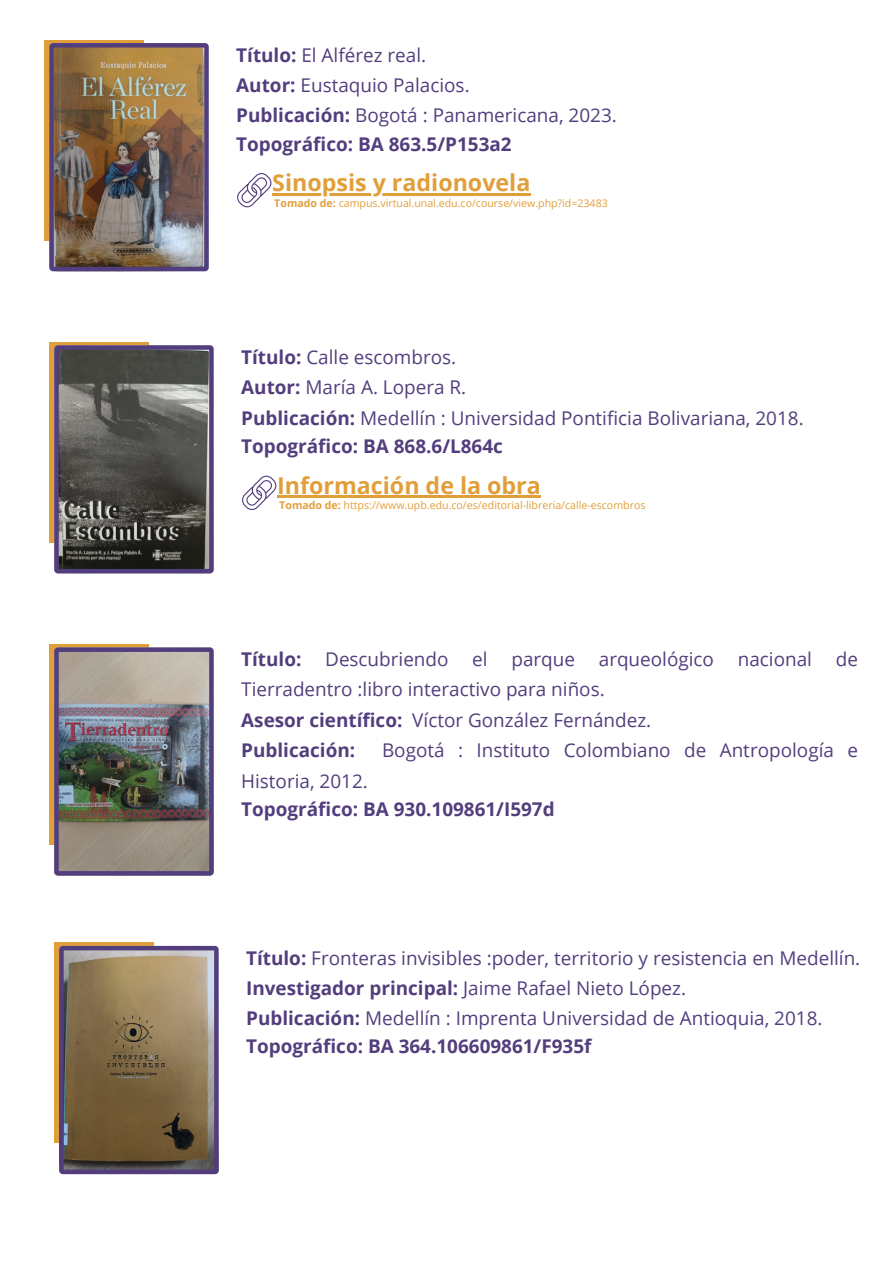
<style>
.page{position:relative;width:894px;height:1264px;background:#fff}
.page>*{position:absolute;margin:0;border:0;box-sizing:border-box;transform-origin:0 0}
.t1{font:700 23.25px "Open Sans";color:#e19f3b}
.t2{font:18.9px/30.3px "Open Sans";color:#533e7d}
.t3{font:700 18.9px/28.2px "Open Sans";color:#533e7d}
.t4{font:10.65px "Open Sans";color:#e19f3b}
.s1{font-weight:700}
.s2{font-weight:400}
</style>
<div class="page">
<div style="left:44px;top:40px;width:99px;height:200px;background:#e19f3b"></div>
<img style="left:49px;top:43px;width:160px;height:228px">
<div style="left:49px;top:342px;width:99px;height:200px;background:#e19f3b"></div>
<svg style="left:54px;top:345px;width:160px;height:228px;background:#555354"></svg>
<svg style="left:242px;top:475px;width:35px;height:35px"></svg>
<svg style="left:237px;top:173px;width:35px;height:35px"></svg>
<div style="left:49px;top:644px;width:99px;height:200px;background:#e19f3b"></div>
<img style="left:54px;top:647px;width:160px;height:228px">
<div style="left:54px;top:942px;width:99px;height:201px;background:#e19f3b"></div>
<svg style="left:59px;top:945px;width:159px;height:229px;background:#806d57"></svg>
<hr style="left:277px;top:496px;width:263px;height:2px;background:#e19f3b">
<hr style="left:272px;top:193px;width:258px;height:2px;background:#e19f3b">
<p class="t2" style="left:236px;top:39px;width:382px"><span class="s1">Título:</span> El Alférez real.<br><span class="s1">Autor:</span> Eustaquio Palacios.<br><span class="s1">Publicación:</span> Bogotá : Panamericana, 2023.</p>
<p class="t3" style="left:236px;top:129px;width:277px">Topográfico: BA 863.5/P153a2</p>
<h1 class="t1" style="left:272px;top:166px;width:259px">Sinopsis y radionovela</h1>
<p class="t4" style="left:274px;top:195px;width:335px"><span class="s1">Tomado de:</span> campus.virtual.unal.edu.co/course/view.php?id=23483</p>
<p class="t2" style="left:241px;top:341px;width:564px"><span class="s1">Título:</span> Calle escombros.<br><span class="s1">Autor:</span> María A. Lopera R.<br><span class="s1">Publicación:</span> Medellín : Universidad Pontificia Bolivariana, 2018.</p>
<p class="t3" style="left:241px;top:431px;width:263px">Topográfico: BA 868.6/L864c</p>
<h2 class="t1" style="left:277px;top:468px;width:265px">Información de la obra</h2>
<p class="t4" style="left:279px;top:498px;width:367px"><span class="s1">Tomado de:</span> https://www.upb.edu.co/es/editorial-libreria/calle-escombros</p>
<p class="t3" style="left:241px;top:644px;width:62px">Título:</p>
<p class="t2" style="left:325px;top:643px;width:125px">Descubriendo</p>
<p class="t2" style="left:472px;top:643px;width:17px">el</p>
<p class="t2" style="left:511px;top:643px;width:65px">parque</p>
<p class="t2" style="left:598px;top:643px;width:117px">arqueológico</p>
<p class="t2" style="left:737px;top:643px;width:76px">nacional</p>
<p class="t2" style="left:835px;top:643px;width:24px">de</p>
<p class="t2" style="left:241px;top:674px;width:411px">Tierradentro :libro interactivo para niños.<br><span class="s1">Asesor científico:</span> Víctor González Fernández.<br><span class="s1">Publicación:</span></p>
<p class="t2" style="left:382px;top:734px;width:477px">Bogotá : Instituto Colombiano de Antropología e</p>
<p class="t3" style="left:241px;top:766px;width:315px"><span class="s2">Historia, 2012.<br></span>Topográfico: BA 930.109861/I597d</p>
<h2 class="t2" style="left:246px;top:942px;width:615px"><span class="s1">Título:</span> Fronteras invisibles :poder, territorio y resistencia en Medellín.<br><span class="s1">Investigador principal:</span> Jaime Rafael Nieto López.<br><span class="s1">Publicación:</span> Medellín : Imprenta Universidad de Antioquia, 2018.</h2>
<h2 class="t3" style="left:246px;top:1032px;width:347px">Topográfico: BA 364.106609861/F935f</h2>
</div>
